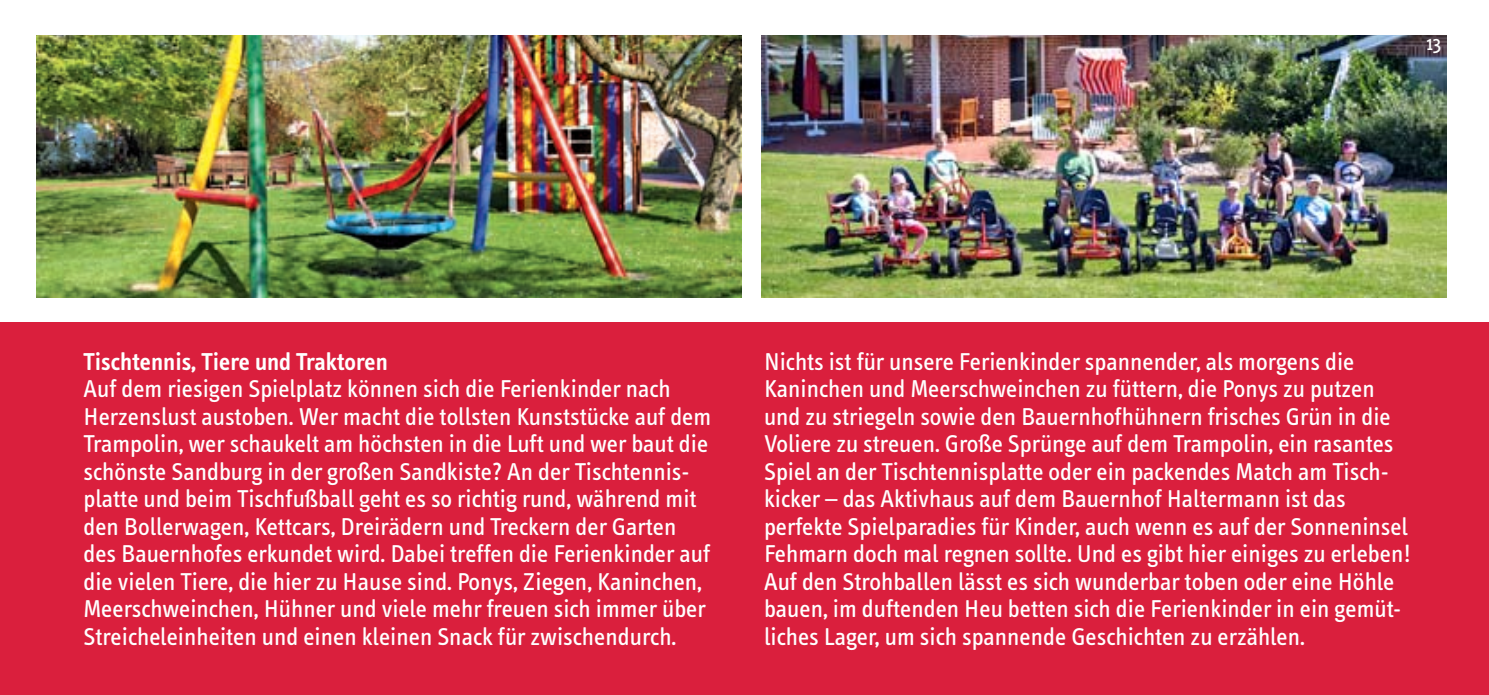
<style>
.page{position:relative;width:1489px;height:695px;background:#fff}
.page>*{position:absolute;margin:0;border:0;box-sizing:border-box;transform-origin:0 0}
.t1{font:25px/27.5px "Info Text";color:#fff}
.t2{font:600 25px "Info Text";color:#fff}
.t3{font:20px "Info Text";color:#fff}
</style>
<div class="page">
<div style="left:0;top:322px;width:1488px;height:372px;background:#da1f3d"></div>
<img style="left:761px;top:35px;width:685px;height:263px">
<img style="left:36px;top:35px;width:705px;height:263px">
<p class="t3" style="left:1426px;top:33px;width:16px">13</p>
<p class="t2" style="left:83px;top:347px;width:306px">Tischtennis, Tiere und Traktoren</p>
<p class="t1" style="left:83px;top:375px;width:629px">Auf dem riesigen Spielplatz können sich die Ferienkinder nach Herzenslust austoben. Wer macht die tollsten Kunststücke auf dem Trampolin, wer schaukelt am höchsten in die Luft und wer baut die schönste Sandburg in der großen Sandkiste? An der Tischtennis&shy;platte und beim Tischfußball geht es so richtig rund, während mit den Bollerwagen, Kettcars, Dreirädern und Treckern der Garten des Bauernhofes erkundet wird. Dabei treffen die Ferienkinder auf die vielen Tiere, die hier zu Hause sind. Ponys, Ziegen, Kaninchen, Meerschweinchen, Hühner und viele mehr freuen sich immer über Streicheleinheiten und einen kleinen Snack für zwischendurch.</p>
<p class="t1" style="left:764px;top:348px;width:648px">Nichts ist für unsere Ferienkinder spannender, als morgens die Kaninchen und Meerschweinchen zu füttern, die Ponys zu putzen und zu striegeln sowie den Bauernhofhühnern frisches Grün in die Voliere zu streuen. Große Sprünge auf dem Trampolin, ein rasantes Spiel an der Tischtennisplatte oder ein packendes Match am Tisch&shy;kicker – das Aktivhaus auf dem Bauernhof Haltermann ist das perfekte Spielparadies für Kinder, auch wenn es auf der Sonneninsel Fehmarn doch mal regnen sollte. Und es gibt hier einiges zu erleben!<br>Auf den Strohballen lässt es sich wunderbar toben oder eine Höhle bauen, im duftenden Heu betten sich die Ferienkinder in ein gemüt&shy;liches Lager, um sich spannende Geschichten zu erzählen.</p>
</div>
